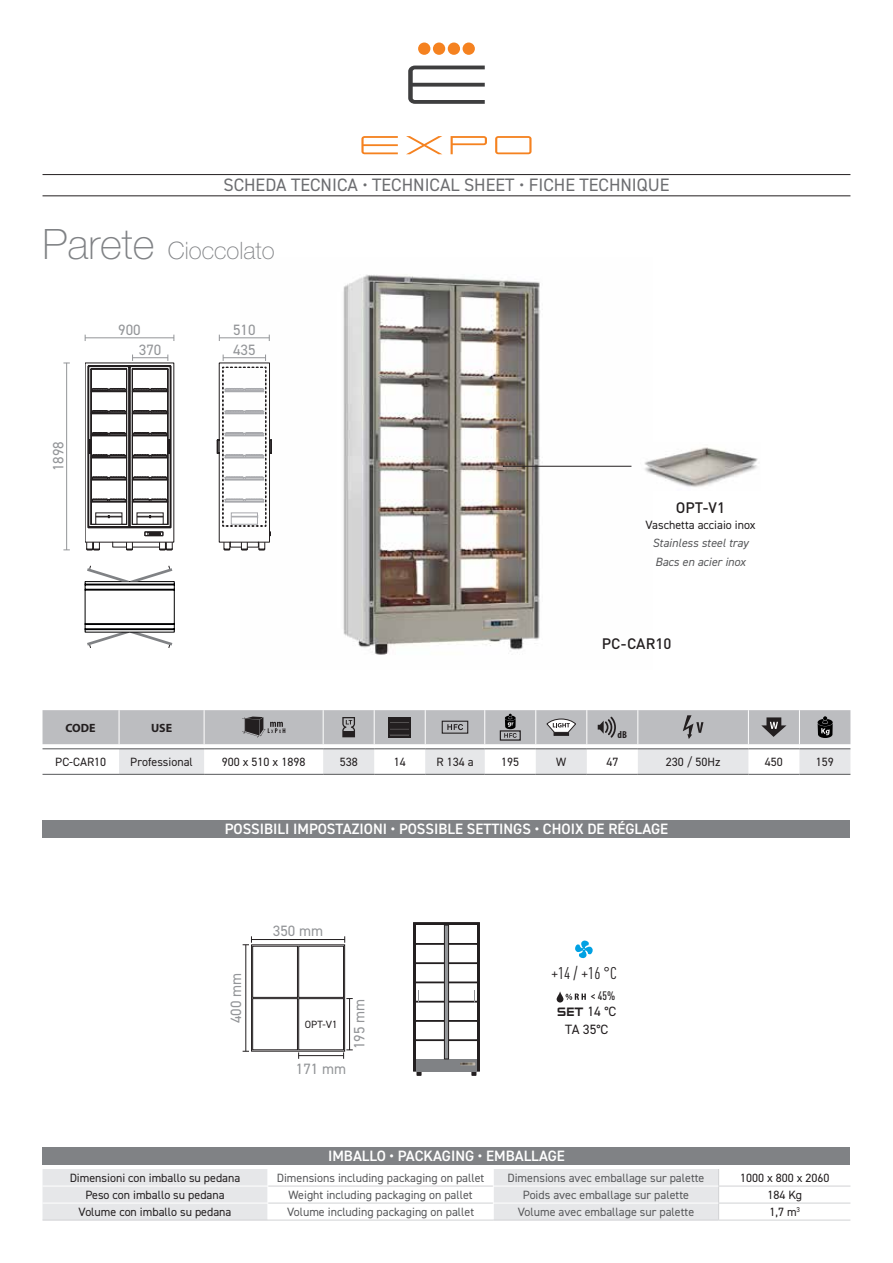
<style>
.page{position:relative;width:893px;height:1263px;background:#fff}
.page>*{position:absolute;margin:0;border:0;box-sizing:border-box;transform-origin:0 0}
.t1{font:100 24px "Helvetica Neue";color:#808285}
.t2{font:18px "DIN2014";color:#6c6d70}
.t3{font:condensed 16.8px "DIN Pro";color:#231f20}
.t4{font:600 15px "DIN2014";color:#fff}
.t5{font:15px/20px "DIN2014";color:#939598}
.t6{font:500 15px "DIN Pro";color:#231f20}
.t7{font:13.5px/18px "DIN2014";color:#231f20;text-align:center}
.t8{font:500 condensed 12.15px "DIN Pro";color:#231f20}
.t9{font:12px "DIN2014";color:#57585a}
.t10{font:12px "DIN2014";color:#231f20}
.t11{font:italic 12px/18.6px "DIN2014";color:#57585a}
.t12{font:700 12px "Myriad Pro";color:#231f20}
.t13{font:10.5px "DIN2014";color:#231f20}
.t14{font:700 condensed 10.2px "Myriad Pro";color:#231f20}
.s1{font-size:42px}
.s2{font-family:"Zeroes One"}
</style>
<div class="page">
<img style="left:240px;top:274px;width:392px;height:381px">
<hr style="left:43px;top:196px;width:807px;height:1px;background:#231f20">
<hr style="left:43px;top:174px;width:807px;height:1px;background:#231f20">
<hr style="left:43px;top:774px;width:76px;height:1px;background:#57585a">
<hr style="left:119px;top:774px;width:85px;height:1px;background:#57585a">
<hr style="left:204px;top:774px;width:119px;height:1px;background:#57585a">
<hr style="left:323px;top:774px;width:51px;height:1px;background:#57585a">
<hr style="left:374px;top:774px;width:51px;height:1px;background:#57585a">
<hr style="left:425px;top:774px;width:60px;height:1px;background:#57585a">
<hr style="left:485px;top:774px;width:51px;height:1px;background:#57585a">
<hr style="left:536px;top:774px;width:51px;height:1px;background:#57585a">
<hr style="left:587px;top:774px;width:51px;height:1px;background:#57585a">
<hr style="left:638px;top:774px;width:110px;height:1px;background:#57585a">
<hr style="left:748px;top:774px;width:51px;height:1px;background:#57585a">
<hr style="left:799px;top:774px;width:51px;height:1px;background:#57585a">
<hr style="left:718px;top:1186px;width:132px;height:1px;background:#d1d2d4">
<hr style="left:718px;top:1203px;width:132px;height:1px;background:#d1d2d4">
<svg style="left:43px;top:1169px;width:676px;height:51px"></svg>
<hr style="left:719px;top:1220px;width:131px;height:1px;background:#d1d2d4">
<hr style="left:43px;top:1186px;width:225px;height:1px;background:#fff">
<hr style="left:493px;top:1186px;width:225px;height:1px;background:#fff">
<hr style="left:43px;top:1203px;width:225px;height:1px;background:#fff">
<hr style="left:493px;top:1203px;width:225px;height:1px;background:#fff">
<hr style="left:43px;top:1220px;width:225px;height:1px;background:#d1d2d4">
<hr style="left:268px;top:1220px;width:225px;height:1px;background:#d1d2d4">
<hr style="left:493px;top:1220px;width:226px;height:1px;background:#d1d2d4">
<hr style="left:268px;top:1186px;width:225px;height:1px;background:#d1d2d4">
<hr style="left:268px;top:1203px;width:225px;height:1px;background:#d1d2d4">
<svg style="left:43px;top:710px;width:807px;height:64px"></svg>
<svg style="left:406px;top:136px;width:36px;height:18px"></svg>
<svg style="left:361px;top:136px;width:37px;height:18px"></svg>
<svg style="left:451px;top:136px;width:36px;height:18px"></svg>
<svg style="left:495px;top:136px;width:36px;height:18px"></svg>
<div style="left:43px;top:821px;width:807px;height:17px;background:#808285"></div>
<div style="left:43px;top:1148px;width:807px;height:17px;background:#808285"></div>
<svg style="left:408px;top:66px;width:77px;height:38px"></svg>
<div style="left:463px;top:43px;width:12px;height:12px;background:#f58220;border-radius:50%"></div>
<div style="left:448px;top:43px;width:12px;height:12px;background:#f58220;border-radius:50%"></div>
<div style="left:433px;top:43px;width:12px;height:12px;background:#f58220;border-radius:50%"></div>
<div style="left:418px;top:43px;width:12px;height:12px;background:#f58220;border-radius:50%"></div>
<hr style="left:85px;top:338px;width:89px;height:1px;background:#939598">
<hr style="left:66px;top:363px;width:1px;height:187px;background:#939598">
<hr style="left:219px;top:338px;width:50px;height:1px;background:#939598">
<svg style="left:85px;top:566px;width:89px;height:82px"></svg>
<svg style="left:85px;top:355px;width:187px;height:195px"></svg>
<img style="left:644px;top:447px;width:114px;height:40px">
<hr style="left:504px;top:466px;width:127px;height:1px;background:#231f20">
<div style="left:416px;top:1069px;width:6px;height:7px;background:#231f20"></div>
<svg style="left:471px;top:1072px;width:5px;height:4px"></svg>
<div style="left:413px;top:922px;width:67px;height:150px;background:#231f20"></div>
<div style="left:416px;top:1059px;width:61px;height:13px;background:#808285"></div>
<img style="left:460px;top:1062px;width:15px;height:3px">
<div style="left:416px;top:925px;width:61px;height:134px;background:#fff"></div>
<div style="left:416px;top:943px;width:61px;height:1px;border:1px solid #231f20"></div>
<div style="left:416px;top:1040px;width:61px;height:1px;border:1px solid #231f20"></div>
<div style="left:416px;top:1001px;width:61px;height:1px;border:1px solid #231f20"></div>
<div style="left:416px;top:963px;width:61px;height:1px;border:1px solid #231f20"></div>
<div style="left:416px;top:1020px;width:61px;height:1px;border:1px solid #231f20"></div>
<div style="left:416px;top:982px;width:61px;height:1px;border:1px solid #231f20"></div>
<div style="left:444px;top:925px;width:5px;height:134px;background:#939598"></div>
<div style="left:444px;top:925px;width:5px;height:134px;border:1px solid #231f20"></div>
<svg style="left:418px;top:990px;width:1px;height:13px"></svg>
<svg style="left:474px;top:990px;width:1px;height:13px"></svg>
<svg style="left:575px;top:940px;width:18px;height:18px"></svg>
<svg style="left:557px;top:991px;width:6px;height:11px"></svg>
<svg style="left:566px;top:993px;width:20px;height:7px"></svg>
<svg style="left:243px;top:936px;width:110px;height:123px"></svg>
<h2 class="t2" style="left:223px;top:174px;width:448px">SCHEDA TECNICA • TECHNICAL SHEET • FICHE TECHNIQUE</h2>
<h1 class="t1" style="left:43px;top:237px;width:234px"><span class="s1">Parete</span> Cioccolato</h1>
<p class="t5" style="left:48px;top:471px;width:31px;rotate:-90deg">1898</p>
<p class="t5" style="left:139px;top:319px;width:24px;text-indent:-21px">900<br>370</p>
<p class="t5" style="left:233px;top:319px;width:24px">510<br>435</p>
<p class="t12" style="left:66px;top:720px;width:32px">CODE</p>
<p class="t12" style="left:151px;top:720px;width:23px">USE</p>
<p class="t6" style="left:676px;top:495px;width:51px">OPT-V1</p>
<p class="t10" style="left:645px;top:517px;width:112px">Vaschetta acciaio inox</p>
<p class="t11" style="left:652px;top:534px;width:98px">Stainless steel tray<br>Bacs en acier inox</p>
<p class="t6" style="left:602px;top:631px;width:71px">PC-CAR10</p>
<p class="t14" style="left:617px;top:728px;width:11px">dB</p>
<p class="t10" style="left:55px;top:755px;width:52px">PC-CAR10</p>
<p class="t10" style="left:130px;top:755px;width:64px">Professional</p>
<p class="t10" style="left:222px;top:755px;width:85px">900 x 510 x 1898</p>
<p class="t10" style="left:340px;top:755px;width:19px">538</p>
<p class="t10" style="left:394px;top:755px;width:13px">14</p>
<p class="t10" style="left:436px;top:755px;width:39px">R 134 a</p>
<p class="t10" style="left:501px;top:755px;width:19px">195</p>
<p class="t10" style="left:556px;top:755px;width:12px">W</p>
<p class="t10" style="left:606px;top:755px;width:13px">47</p>
<p class="t10" style="left:666px;top:755px;width:56px">230 / 50Hz</p>
<p class="t10" style="left:765px;top:755px;width:19px">450</p>
<p class="t10" style="left:816px;top:755px;width:19px">159</p>
<p class="t4" style="left:225px;top:819px;width:445px">POSSIBILI IMPOSTAZIONI • POSSIBLE SETTINGS • CHOIX DE RÉGLAGE</p>
<p class="t5" style="left:226px;top:1023px;width:52px;rotate:-90deg">400 mm</p>
<p class="t5" style="left:273px;top:921px;width:52px">350 mm</p>
<p class="t13" style="left:305px;top:1018px;width:34px">OPT-V1</p>
<p class="t5" style="left:296px;top:1059px;width:52px">171 mm</p>
<p class="t5" style="left:349px;top:1049px;width:52px;rotate:-90deg">195 mm</p>
<h3 class="t3" style="left:551px;top:961px;width:67px">+14 / +16 °C</h3>
<p class="t7" style="left:557px;top:1002px;width:61px"><span class="s2">SET</span> 14 °C<br>TA 35°C</p>
<p class="t8" style="left:591px;top:986px;width:26px">&lt; 45%</p>
<p class="t4" style="left:328px;top:1146px;width:238px">IMBALLO • PACKAGING • EMBALLAGE</p>
<p class="t10" style="left:70px;top:1170px;width:172px">Dimensioni con imballo su pedana</p>
<p class="t9" style="left:277px;top:1170px;width:209px">Dimensions including packaging on pallet</p>
<p class="t9" style="left:507px;top:1170px;width:198px">Dimensions avec emballage sur palette</p>
<p class="t10" style="left:740px;top:1170px;width:91px">1000 x 800 x 2060</p>
<p class="t10" style="left:85px;top:1187px;width:141px">Peso con imballo su pedana</p>
<p class="t9" style="left:288px;top:1187px;width:186px">Weight including packaging on pallet</p>
<p class="t9" style="left:523px;top:1187px;width:168px">Poids avec emballage sur palette</p>
<p class="t10" style="left:767px;top:1187px;width:36px">184 Kg</p>
<p class="t10" style="left:79px;top:1204px;width:154px">Volume con imballo su pedana</p>
<p class="t9" style="left:287px;top:1204px;width:189px">Volume including packaging on pallet</p>
<p class="t9" style="left:518px;top:1204px;width:178px">Volume avec emballage sur palette</p>
<p class="t10" style="left:769px;top:1204px;width:32px">1,7 m<sup>3</sup></p>
</div>
